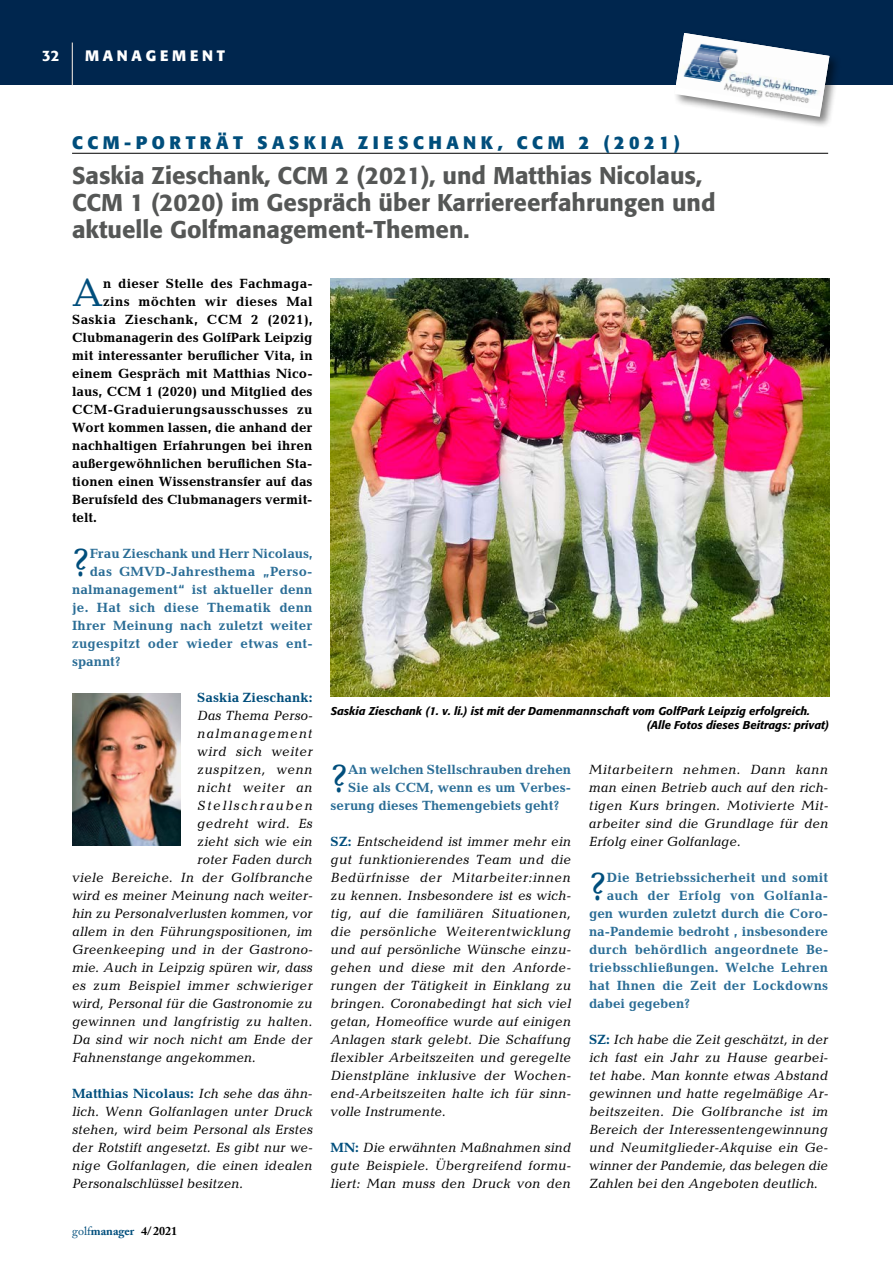
<style>
.page{position:relative;width:893px;height:1263px;background:#fff}
.page>*{position:absolute;margin:0;border:0;box-sizing:border-box;transform-origin:0 0}
.t1{font:39.9px "Candida";color:#004e7c}
.t2{font:500 24px/27px "Formata";color:#555756}
.t3{font:700 18px "Formata";letter-spacing:.25em;color:#004e7c}
.t4{font:700 15px "Formata";letter-spacing:.25em;color:#fff}
.t5{font:500 15px "Formata";color:#fff}
.t6{font:italic 13.5px/18px "Candida";letter-spacing:.01em;color:#000;text-align:justify}
.t7{font:700 13.5px "Candida";letter-spacing:.015em;color:#2a6d96}
.t8{font:700 13.5px "Candida";letter-spacing:.005em;color:#000}
.t9{font:700 13.5px "Candida";letter-spacing:-.005em;color:#2a6d96}
.t10{font:700 13.5px "Candida";letter-spacing:.025em;color:#000}
.t11{font:700 13.5px "Candida";letter-spacing:.03em;color:#000}
.t12{font:700 13.5px "Candida";color:#004e7c}
.t13{font:italic 13.5px "Candida";letter-spacing:.03em;color:#000}
.t14{font:italic 13.5px "Candida";letter-spacing:.035em;color:#000}
.t15{font:italic 13.5px "Candida";letter-spacing:.12em;color:#000}
.t16{font:italic 13.5px "Candida";letter-spacing:.075em;color:#000}
.t17{font:italic 13.5px "Candida";letter-spacing:.04em;color:#000}
.t18{font:700 12px "Adobe Caslon Pro";color:#004e7c}
.t19{font:italic 500 11.25px/14.4px "Formata";color:#000}
.s1{font-weight:700;font-style:normal;color:#004e7c}
.s2{font-weight:400}
.s3{color:#000}
</style>
<div class="page">
<div style="left:0;top:0;width:893px;height:85px;background:#00264e"></div>
<hr style="left:72px;top:43px;width:1px;height:42px;background:#fff">
<hr style="left:72px;top:153px;width:756px;height:1px;background:#000">
<div style="left:673px;top:31px;width:168px;height:98px;background:#000;opacity:.5"></div>
<svg style="left:675px;top:33px;width:154px;height:84px"></svg>
<img style="left:683px;top:33px;width:146px;height:29px">
<img style="left:682px;top:39px;width:146px;height:6px">
<img style="left:681px;top:45px;width:147px;height:29px">
<img style="left:680px;top:51px;width:147px;height:28px">
<img style="left:680px;top:56px;width:146px;height:29px">
<img style="left:679px;top:62px;width:146px;height:29px">
<img style="left:678px;top:68px;width:146px;height:29px">
<img style="left:677px;top:74px;width:146px;height:29px">
<img style="left:676px;top:80px;width:146px;height:29px">
<img style="left:676px;top:86px;width:145px;height:24px">
<img style="left:72px;top:694px;width:108px;height:152px">
<img style="left:331px;top:279px;width:498px;height:418px">
<p class="t5" style="left:42px;top:46px;width:19px">32</p>
<p class="t4" style="left:85px;top:46px;width:142px">MANAGEMENT</p>
<h3 class="t3" style="left:72px;top:131px;width:609px">CCM-PORTRÄT SASKIA ZIESCHANK, CCM 2 (2021)</h3>
<h2 class="t2" style="left:72px;top:162px;width:645px">Saskia Zieschank, CCM 2 (2021), und Matthias Nicolaus,<br>CCM 1 (2020) im Gespräch über Karriereerfahrungen und aktuelle Golfmanagement-Themen.</h2>
<h1 class="t1" style="left:72px;top:270px;width:33px">A</h1>
<p class="t8" style="left:103px;top:276px;width:211px">n dieser Stelle des Fachmaga-</p>
<p class="t10" style="left:103px;top:294px;width:211px">zins möchten wir dieses Mal</p>
<p class="t10" style="left:72px;top:312px;width:242px">Saskia Zieschank, CCM 2 (2021),</p>
<p class="t8" style="left:72px;top:330px;width:242px">Clubmanagerin des GolfPark Leipzig</p>
<p class="t8" style="left:72px;top:348px;width:242px">mit interessanter beruflicher Vita, in</p>
<p class="t8" style="left:72px;top:366px;width:242px">einem Gespräch mit Matthias Nico-</p>
<p class="t8" style="left:72px;top:384px;width:242px">laus, CCM 1 (2020) und Mitglied des</p>
<p class="t11" style="left:72px;top:402px;width:242px">CCM-Graduierungsausschusses zu</p>
<p class="t8" style="left:72px;top:420px;width:242px">Wort kommen lassen, die anhand der</p>
<p class="t8" style="left:72px;top:438px;width:242px">nachhaltigen Erfahrungen bei ihren</p>
<p class="t8" style="left:72px;top:456px;width:242px">außergewöhnlichen beruflichen Sta-</p>
<p class="t8" style="left:72px;top:474px;width:242px">tionen einen Wissenstransfer auf das</p>
<p class="t8" style="left:72px;top:492px;width:242px">Berufsfeld des Clubmanagers vermit-</p>
<p class="t8" style="left:72px;top:510px;width:26px">telt.</p>
<h1 class="t1" style="left:72px;top:540px;width:19px">?</h1>
<p class="t9" style="left:90px;top:546px;width:224px">Frau Zieschank und Herr Nicolaus,</p>
<p class="t7" style="left:90px;top:564px;width:224px">das GMVD-Jahresthema „Perso-</p>
<p class="t7" style="left:72px;top:582px;width:242px">nalmanagement“ ist aktueller denn</p>
<p class="t7" style="left:72px;top:600px;width:242px">je. Hat sich diese Thematik denn</p>
<p class="t7" style="left:72px;top:618px;width:242px">Ihrer Meinung nach zuletzt weiter</p>
<p class="t7" style="left:72px;top:636px;width:242px">zugespitzt oder wieder etwas ent-</p>
<p class="t7" style="left:72px;top:654px;width:50px">spannt?</p>
<p class="t12" style="left:197px;top:690px;width:117px">Saskia Zieschank:</p>
<p class="t6" style="left:197px;top:706px;width:117px">Das Thema Perso-</p>
<p class="t16" style="left:197px;top:726px;width:117px">nalmanagement</p>
<p class="t13" style="left:197px;top:744px;width:117px">wird sich weiter</p>
<p class="t14" style="left:197px;top:762px;width:117px">zuspitzen, wenn</p>
<p class="t17" style="left:197px;top:780px;width:117px">nicht weiter an</p>
<p class="t15" style="left:197px;top:798px;width:117px">Stellschrauben</p>
<p class="t6" style="left:197px;top:814px;width:117px">gedreht wird. Es</p>
<p class="t6" style="left:197px;top:832px;width:117px">zieht sich wie ein</p>
<p class="t6" style="left:197px;top:850px;width:117px">roter Faden durch</p>
<p class="t6" style="left:72px;top:868px;width:242px">viele Bereiche. In der Golfbranche</p>
<p class="t6" style="left:72px;top:886px;width:242px">wird es meiner Meinung nach weiter-</p>
<p class="t6" style="left:72px;top:904px;width:242px">hin zu Personalverlusten kommen, vor</p>
<p class="t6" style="left:72px;top:922px;width:242px">allem in den Führungspositionen, im</p>
<p class="t6" style="left:72px;top:940px;width:242px">Greenkeeping und in der Gastrono-</p>
<p class="t6" style="left:72px;top:958px;width:242px">mie. Auch in Leipzig spüren wir, dass</p>
<p class="t6" style="left:72px;top:976px;width:242px">es zum Beispiel immer schwieriger</p>
<p class="t6" style="left:72px;top:994px;width:242px">wird, Personal für die Gastronomie zu</p>
<p class="t6" style="left:72px;top:1012px;width:242px">gewinnen und langfristig zu halten.</p>
<p class="t6" style="left:72px;top:1030px;width:242px">Da sind wir noch nicht am Ende der</p>
<p class="t6" style="left:72px;top:1048px;width:185px">Fahnenstange angekommen.</p>
<p class="t6" style="left:72px;top:1084px;width:242px"><span class="s1">Matthias Nicolaus:</span> Ich sehe das ähn&shy;lich. Wenn Golfanlagen unter Druck stehen, wird beim Personal als Erstes der Rotstift angesetzt. Es gibt nur we&shy;nige Golfanlagen, die einen idealen Personalschlüssel besitzen.</p>
<p class="t19" style="left:647px;top:704px;width:184px;text-indent:-316px">Saskia Zieschank (1. v. li.) ist mit der Damenmannschaft vom GolfPark Leipzig erfolgreich. (Alle Fotos dieses Beitrags: privat)</p>
<h1 class="t1" style="left:331px;top:756px;width:19px">?</h1>
<p class="t9" style="left:348px;top:762px;width:224px">An welchen Stellschrauben drehen</p>
<p class="t6" style="left:589px;top:760px;width:241px">Mitarbeitern nehmen. Dann kann man einen Betrieb auch auf den rich&shy;tigen Kurs bringen. Motivierte Mit&shy;arbeiter sind die Grundlage für den Erfolg einer Golfanlage.</p>
<h1 class="t1" style="left:589px;top:864px;width:19px">?</h1>
<p class="t7" style="left:607px;top:870px;width:223px">Die Betriebssicherheit und somit</p>
<p class="t7" style="left:348px;top:780px;width:224px">Sie als CCM, wenn es um Verbes-</p>
<p class="t7" style="left:331px;top:798px;width:230px">serung dieses Themengebiets geht?</p>
<p class="t6" style="left:331px;top:832px;width:242px"><span class="s1">SZ:</span> Entscheidend ist immer mehr ein gut funktionierendes Team und die Bedürfnisse der Mitarbeiter:innen zu kennen. Insbesondere ist es wich&shy;tig, auf die familiären Situationen, die persönliche Weiterentwicklung und auf persönliche Wünsche einzu&shy;gehen und diese mit den Anforde&shy;rungen der Tätigkeit in Einklang zu bringen. Coronabedingt hat sich viel getan, Homeoffice wurde auf einigen Anlagen stark gelebt. Die Schaffung flexibler Arbeitszeiten und geregelte Dienstpläne inklusive der Wochen&shy;end-Arbeitszeiten halte ich für sinn&shy;volle Instrumente.</p>
<p class="t6" style="left:331px;top:1138px;width:242px"><span class="s1">MN:</span> Die erwähnten Maßnahmen sind gute Beispiele. Übergreifend formu&shy;liert: Man muss den Druck von den</p>
<p class="t7" style="left:607px;top:888px;width:223px">auch der Erfolg von Golfanla-</p>
<p class="t7" style="left:589px;top:906px;width:241px">gen wurden zuletzt durch die Coro-</p>
<p class="t7" style="left:589px;top:924px;width:241px">na-Pandemie bedroht , insbesondere</p>
<p class="t7" style="left:589px;top:942px;width:241px">durch behördlich angeordnete Be-</p>
<p class="t7" style="left:589px;top:960px;width:240px">triebsschließungen. Welche Lehren</p>
<p class="t7" style="left:589px;top:978px;width:241px">hat Ihnen die Zeit der Lockdowns</p>
<p class="t7" style="left:589px;top:996px;width:103px">dabei gegeben?</p>
<p class="t6" style="left:589px;top:1030px;width:241px"><span class="s1">SZ:</span> Ich habe die Zeit geschätzt, in der ich fast ein Jahr zu Hause gearbei&shy;tet habe. Man konnte etwas Abstand gewinnen und hatte regelmäßige Ar&shy;beitszeiten. Die Golfbranche ist im Bereich der Interessentengewinnung und Neumitglieder-Akquise ein Ge&shy;winner der Pandemie, das belegen die Zahlen bei den Angeboten deutlich.</p>
<p class="t18" style="left:72px;top:1224px;width:107px"><span class="s2">golf</span>manager <span class="s3">4/2021</span></p>
</div>
